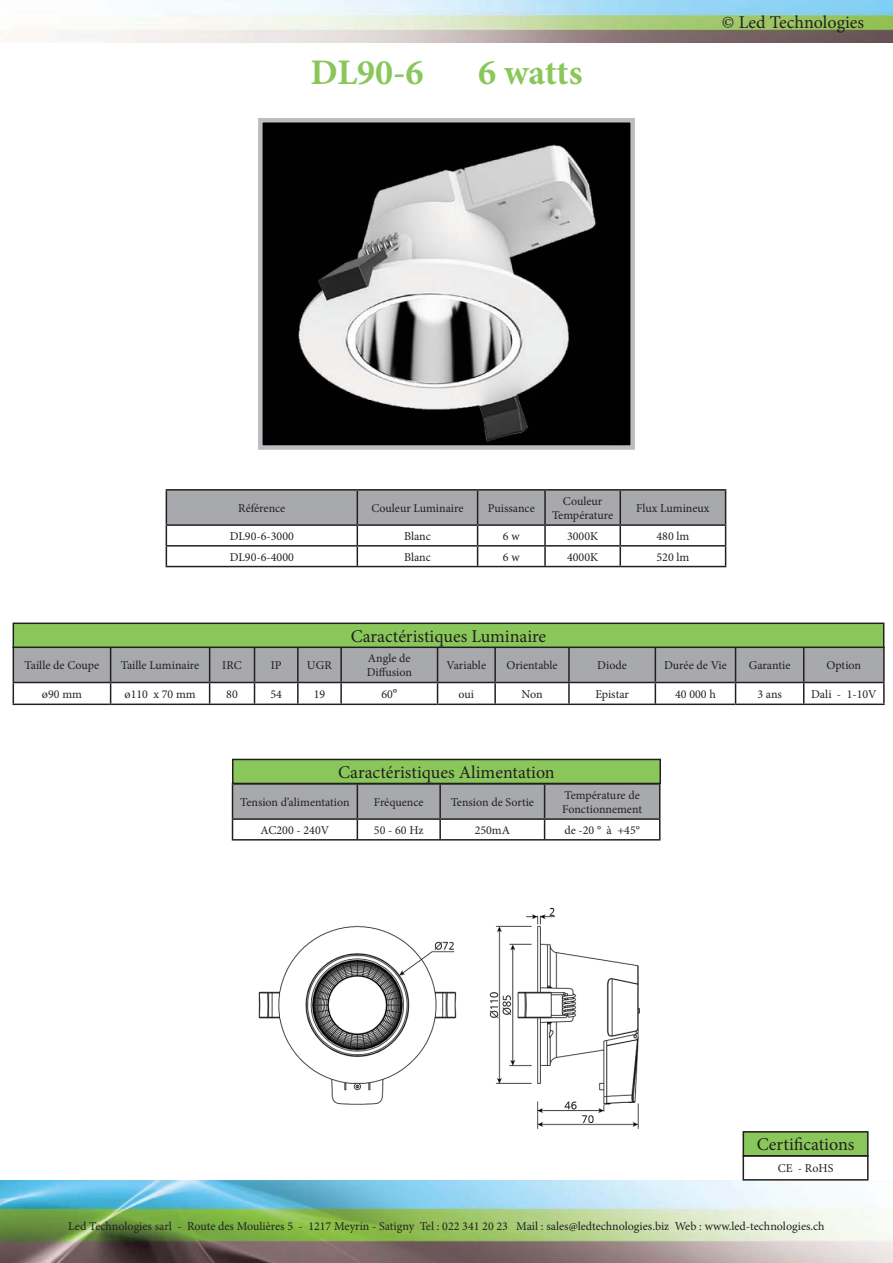
<style>
.page{position:relative;width:893px;height:1263px;background:#fff}
.page>*{position:absolute;margin:0;border:0;box-sizing:border-box;transform-origin:0 0}
.t1{font:700 36px "Minion Pro";color:#8ac75a}
.t2{font:18px "Minion Pro";color:#231f20}
.t3{font:12px/14.4px "Minion Pro";color:#231f20}
.s1{font-weight:700;font-size:13.5px}
</style>
<div class="page">
<img style="left:0;top:1180px;width:893px;height:83px">
<img style="left:0;top:1px;width:893px;height:42px">
<div style="left:260px;top:120px;width:373px;height:327px;background:#000"></div>
<img style="left:298px;top:144px;width:299px;height:298px">
<div style="left:258px;top:118px;width:377px;height:332px;border:4px solid #bbbdc0"></div>
<hr style="left:166px;top:489px;width:191px;height:2px;background:#231f20">
<hr style="left:357px;top:489px;width:121px;height:2px;background:#231f20">
<hr style="left:478px;top:489px;width:67px;height:2px;background:#231f20">
<hr style="left:545px;top:489px;width:75px;height:2px;background:#231f20">
<hr style="left:620px;top:489px;width:106px;height:2px;background:#231f20">
<svg style="left:166px;top:490px;width:560px;height:76px"></svg>
<hr style="left:166px;top:566px;width:379px;height:1px;background:#231f20">
<hr style="left:545px;top:566px;width:75px;height:1px;background:#231f20">
<hr style="left:620px;top:566px;width:106px;height:1px;background:#231f20">
<hr style="left:804px;top:646px;width:81px;height:2px;background:#231f20">
<hr style="left:883px;top:648px;width:2px;height:34px;background:#231f20">
<hr style="left:804px;top:682px;width:81px;height:1px;background:#231f20">
<svg style="left:13px;top:648px;width:871px;height:55px"></svg>
<hr style="left:883px;top:683px;width:2px;height:20px;background:#231f20">
<hr style="left:13px;top:703px;width:98px;height:2px;background:#231f20">
<hr style="left:111px;top:703px;width:230px;height:2px;background:#231f20">
<hr style="left:341px;top:703px;width:97px;height:2px;background:#231f20">
<hr style="left:438px;top:703px;width:298px;height:2px;background:#231f20">
<hr style="left:736px;top:703px;width:149px;height:2px;background:#231f20">
<img style="left:258px;top:907px;width:382px;height:222px">
<svg style="left:232px;top:784px;width:428px;height:55px"></svg>
<hr style="left:232px;top:839px;width:428px;height:1px;background:#231f20">
<div style="left:13px;top:623px;width:871px;height:24px;background:#8ac75a"></div>
<div style="left:13px;top:622px;width:871px;height:26px;border:2px solid #231f20"></div>
<div style="left:233px;top:759px;width:427px;height:24px;background:#8ac75a"></div>
<div style="left:232px;top:759px;width:429px;height:25px;border:2px solid #231f20"></div>
<div style="left:743px;top:1132px;width:125px;height:24px;background:#8ac75a"></div>
<div style="left:742px;top:1131px;width:126px;height:25px;border:2px solid #231f20"></div>
<div style="left:742px;top:1155px;width:126px;height:25px;border:2px solid #231f20"></div>
<h1 class="t1" style="left:310px;top:50px;width:115px">DL90-6</h1>
<h1 class="t1" style="left:478px;top:50px;width:106px">6 watts</h1>
<h2 class="t2" style="left:722px;top:15px;width:144px">© Led Technologies</h2>
<p class="t3" style="left:238px;top:502px;width:49px">Référence</p>
<p class="t3" style="left:371px;top:502px;width:94px">Couleur Luminaire</p>
<p class="t3" style="left:488px;top:502px;width:49px">Puissance</p>
<p class="t3" style="left:552px;top:495px;width:63px;text-align:center">Couleur<br>Température</p>
<p class="t3" style="left:636px;top:502px;width:75px">Flux Lumineux</p>
<p class="t3" style="left:230px;top:530px;width:66px">DL90-6-3000</p>
<p class="t3" style="left:404px;top:530px;width:28px">Blanc</p>
<p class="t3" style="left:503px;top:530px;width:18px">6 w</p>
<p class="t3" style="left:567px;top:530px;width:33px">3000K</p>
<p class="t3" style="left:656px;top:530px;width:34px">480 lm</p>
<p class="t3" style="left:230px;top:550px;width:66px">DL90-6-4000</p>
<p class="t3" style="left:404px;top:550px;width:28px">Blanc</p>
<p class="t3" style="left:503px;top:550px;width:18px">6 w</p>
<p class="t3" style="left:567px;top:550px;width:33px">4000K</p>
<p class="t3" style="left:656px;top:550px;width:34px">520 lm</p>
<h2 class="t2" style="left:351px;top:629px;width:197px">Caractéristiques Luminaire</h2>
<p class="t3" style="left:25px;top:659px;width:76px">Taille de Coupe</p>
<p class="t3" style="left:121px;top:659px;width:80px">Taille Luminaire</p>
<p class="t3" style="left:222px;top:659px;width:21px">IRC</p>
<p class="t3" style="left:271px;top:659px;width:12px">IP</p>
<p class="t3" style="left:307px;top:659px;width:26px">UGR</p>
<p class="t3" style="left:367px;top:652px;width:47px">Angle de<br>Diffusion</p>
<p class="t3" style="left:447px;top:659px;width:41px">Variable</p>
<p class="t3" style="left:506px;top:659px;width:53px">Orientable</p>
<p class="t3" style="left:597px;top:659px;width:31px">Diode</p>
<p class="t3" style="left:664px;top:659px;width:64px">Durée de Vie</p>
<p class="t3" style="left:749px;top:659px;width:43px">Garantie</p>
<p class="t3" style="left:826px;top:659px;width:36px">Option</p>
<p class="t3" style="left:42px;top:688px;width:42px">ø90 mm</p>
<p class="t3" style="left:125px;top:688px;width:73px">ø110 x 70 mm</p>
<p class="t3" style="left:226px;top:688px;width:13px">80</p>
<p class="t3" style="left:270px;top:688px;width:13px">54</p>
<p class="t3" style="left:314px;top:688px;width:13px">19</p>
<p class="t3" style="left:381px;top:688px;width:17px">60<span class="s1">°</span></p>
<p class="t3" style="left:459px;top:688px;width:17px">oui</p>
<p class="t3" style="left:521px;top:688px;width:23px">Non</p>
<p class="t3" style="left:595px;top:688px;width:35px">Epistar</p>
<p class="t3" style="left:675px;top:688px;width:42px">40 000 h</p>
<p class="t3" style="left:757px;top:688px;width:26px">3 ans</p>
<p class="t3" style="left:811px;top:688px;width:67px">Dali - 1-10V</p>
<h2 class="t2" style="left:338px;top:765px;width:218px">Caractéristiques Alimentation</h2>
<p class="t3" style="left:240px;top:796px;width:111px">Tension d’alimentation</p>
<p class="t3" style="left:374px;top:796px;width:51px">Fréquence</p>
<p class="t3" style="left:451px;top:796px;width:85px">Tension de Sortie</p>
<p class="t3" style="left:562px;top:789px;width:81px">Température de<br>Fonctionnement</p>
<p class="t3" style="left:261px;top:824px;width:70px">AC200 - 240V</p>
<p class="t3" style="left:374px;top:824px;width:51px">50 - 60 Hz</p>
<p class="t3" style="left:475px;top:824px;width:37px">250mA</p>
<p class="t3" style="left:564px;top:824px;width:77px">de -20 ° à +45°</p>
<h2 class="t2" style="left:757px;top:1137px;width:99px">Certifications</h2>
<p class="t3" style="left:778px;top:1162px;width:57px">CE - RoHS</p>
<p class="t3" style="left:68px;top:1220px;width:758px">Led Technologies sarl - Route des Moulières 5 - 1217 Meyrin - Satigny Tel : 022 341 20 23 Mail : sales@ledtechnologies.biz Web : www.led-technologies.ch</p>
</div>
